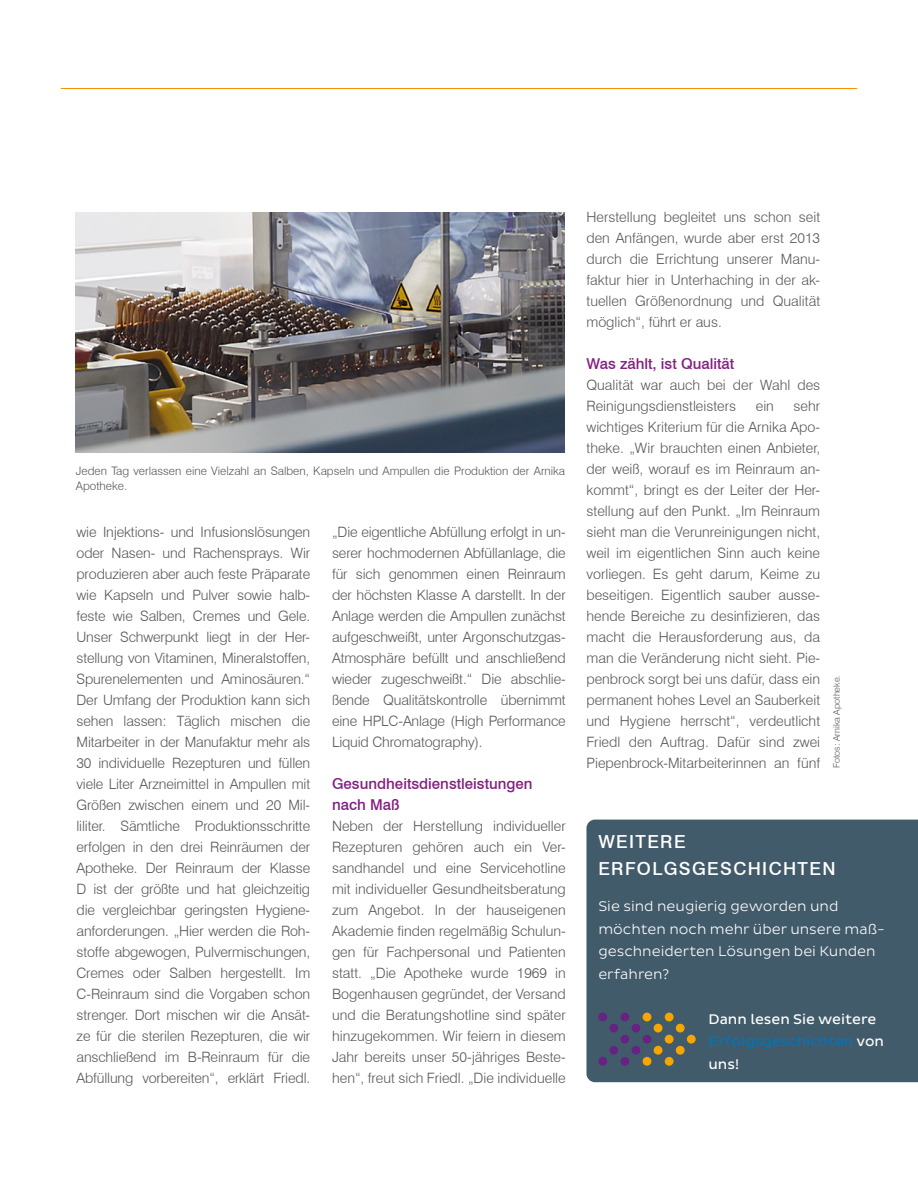
<style>
.page{position:relative;width:918px;height:1188px;background:#fff}
.page>*{position:absolute;margin:0;border:0;box-sizing:border-box;transform-origin:0 0}
.t1{font:500 18px/27px "Swiss 721 BT";letter-spacing:.075em;color:#fff}
.t2{font:500 15px/21px "Swiss 721 BT";color:#831f82}
.t3{font:300 14.25px/21px "Swiss 721 BT";color:#575756;text-align:justify}
.t4{font:300 14.25px/22.5px "Pluto Sans";color:#fff}
.t5{font:14.25px/22.5px "Pluto Sans";color:#fff}
.t6{font:300 11.7px/15px "Swiss 721 BT";color:#575756}
.t7{font:300 9px "Swiss 721 BT";color:#575756}
.s1{color:#0075bc}
</style>
<div class="page">
<img style="left:76px;top:213px;width:489px;height:239px">
<div style="left:586px;top:820px;width:332px;height:262px;background:#425b6b"></div>
<div style="left:643px;top:1013px;width:8px;height:8px;background:#f7a600;border-radius:50%"></div>
<div style="left:643px;top:1057px;width:8px;height:9px;background:#f7a600;border-radius:50%"></div>
<div style="left:665px;top:1057px;width:9px;height:9px;background:#f7a600;border-radius:50%"></div>
<div style="left:676px;top:1046px;width:9px;height:9px;background:#f7a600;border-radius:50%"></div>
<div style="left:654px;top:1046px;width:9px;height:9px;background:#f7a600;border-radius:50%"></div>
<div style="left:687px;top:1035px;width:9px;height:9px;background:#f7a600;border-radius:50%"></div>
<div style="left:665px;top:1035px;width:9px;height:9px;background:#f7a600;border-radius:50%"></div>
<div style="left:676px;top:1024px;width:9px;height:9px;background:#f7a600;border-radius:50%"></div>
<div style="left:654px;top:1024px;width:9px;height:9px;background:#f7a600;border-radius:50%"></div>
<div style="left:665px;top:1013px;width:9px;height:8px;background:#f7a600;border-radius:50%"></div>
<div style="left:598px;top:1013px;width:9px;height:8px;background:#662383;border-radius:50%"></div>
<div style="left:598px;top:1057px;width:9px;height:9px;background:#662383;border-radius:50%"></div>
<div style="left:620px;top:1057px;width:9px;height:9px;background:#662383;border-radius:50%"></div>
<div style="left:632px;top:1046px;width:8px;height:9px;background:#662383;border-radius:50%"></div>
<div style="left:609px;top:1046px;width:9px;height:9px;background:#662383;border-radius:50%"></div>
<div style="left:643px;top:1035px;width:8px;height:9px;background:#662383;border-radius:50%"></div>
<div style="left:620px;top:1035px;width:9px;height:9px;background:#662383;border-radius:50%"></div>
<div style="left:632px;top:1024px;width:8px;height:9px;background:#662383;border-radius:50%"></div>
<div style="left:609px;top:1024px;width:9px;height:9px;background:#662383;border-radius:50%"></div>
<div style="left:620px;top:1013px;width:9px;height:8px;background:#662383;border-radius:50%"></div>
<hr style="left:61px;top:88px;width:796px;height:1px;background:#f39200">
<p class="t6" style="left:76px;top:463px;width:491px">Jeden Tag verlassen eine Vielzahl an Salben, Kapseln und Ampullen die Produktion der Arnika<br>Apotheke.</p>
<p class="t3" style="left:77px;top:521px;width:235px">wie Injektions- und Infusionslösungen oder Nasen- und Rachensprays. Wir produzieren aber auch feste Präparate wie Kapseln und Pulver sowie halb&shy;feste wie Salben, Cremes und Gele.<br>Unser Schwerpunkt liegt in der Her&shy;stellung von Vitaminen, Mineralstoffen, Spurenelementen und Aminosäuren.“ Der Umfang der Produktion kann sich sehen lassen: Täglich mischen die Mitarbeiter in der Manufaktur mehr als 30 individuelle Rezepturen und füllen viele Liter Arzneimittel in Ampullen mit Größen zwischen einem und 20 Mil&shy;liliter. Sämtliche Produktionsschritte erfolgen in den drei Reinräumen der Apotheke. Der Reinraum der Klasse D ist der größte und hat gleichzeitig die vergleichbar geringsten Hygiene&shy;anforderungen. „Hier werden die Roh&shy;stoffe abgewogen, Pulvermischungen, Cremes oder Salben hergestellt. Im C-Reinraum sind die Vorgaben schon strenger. Dort mischen wir die Ansät&shy;ze für die sterilen Rezepturen, die wir anschließend im B-Reinraum für die Abfüllung vorbereiten“, erklärt Friedl.</p>
<p class="t3" style="left:332px;top:521px;width:235px">„Die eigentliche Abfüllung erfolgt in un&shy;serer hochmodernen Abfüllanlage, die für sich genommen einen Reinraum der höchsten Klasse A darstellt. In der Anlage werden die Ampullen zunächst aufgeschweißt, unter Argonschutzgas-Atmosphäre befüllt und anschließend wieder zugeschweißt.“ Die abschlie&shy;ßende Qualitätskontrolle übernimmt eine HPLC-Anlage (High Performance Liquid Chromatography).</p>
<p class="t2" style="left:332px;top:773px;width:202px">Gesundheitsdienstleistungen nach Maß</p>
<p class="t3" style="left:332px;top:815px;width:235px">Neben der Herstellung individueller Rezepturen gehören auch ein Ver&shy;sandhandel und eine Servicehotline mit individueller Gesundheitsberatung zum Angebot. In der hauseigenen Akademie finden regelmäßig Schulun&shy;gen für Fachpersonal und Patienten statt. „Die Apotheke wurde 1969 in Bogenhausen gegründet, der Versand und die Beratungshotline sind später hinzugekommen. Wir feiern in diesem Jahr bereits unser 50-jähriges Beste&shy;hen“, freut sich Friedl. „Die individuelle</p>
<p class="t3" style="left:586px;top:206px;width:235px">Herstellung begleitet uns schon seit den Anfängen, wurde aber erst 2013 durch die Errichtung unserer Manu&shy;faktur hier in Unterhaching in der ak&shy;tuellen Größenordnung und Qualität möglich“, führt er aus.</p>
<p class="t2" style="left:586px;top:353px;width:149px">Was zählt, ist Qualität</p>
<p class="t3" style="left:586px;top:374px;width:235px">Qualität war auch bei der Wahl des<br>Reinigungsdienstleisters</p>
<p class="t3" style="left:586px;top:395px;width:235px;text-indent:207px">sehr wichtiges Kriterium für die Arnika Apo&shy;theke. „Wir brauchten einen Anbieter, der weiß, worauf es im Reinraum an&shy;kommt“, bringt es der Leiter der Her&shy;stellung auf den Punkt. „Im Reinraum sieht man die Verunreinigungen nicht, weil im eigentlichen Sinn auch keine vorliegen. Es geht darum, Keime zu beseitigen. Eigentlich sauber ausse&shy;hende Bereiche zu desinfizieren, das macht die Herausforderung aus, da man die Veränderung nicht sieht. Pie&shy;penbrock sorgt bei uns dafür, dass ein permanent hohes Level an Sauberkeit und Hygiene herrscht“, verdeutlicht Friedl den Auftrag. Dafür sind zwei Piepenbrock-Mitarbeiterinnen an fünf</p>
<p class="t3" style="left:756px;top:395px;width:20px">ein</p>
<p class="t7" style="left:831px;top:768px;width:94px;rotate:-90deg">Fotos: Arnika Apotheke.</p>
<p class="t1" style="left:598px;top:828px;width:239px">WEITERE<br>ERFOLGSGESCHICHTEN</p>
<p class="t4" style="left:598px;top:895px;width:288px">Sie sind neugierig geworden und möchten noch mehr über unsere maß&shy;geschneiderten Lösungen bei Kunden erfahren?</p>
<p class="t5" style="left:708px;top:1008px;width:177px">Dann lesen Sie weitere<br><span class="s1">Erfolgsgeschichten</span> von uns!</p>
</div>
